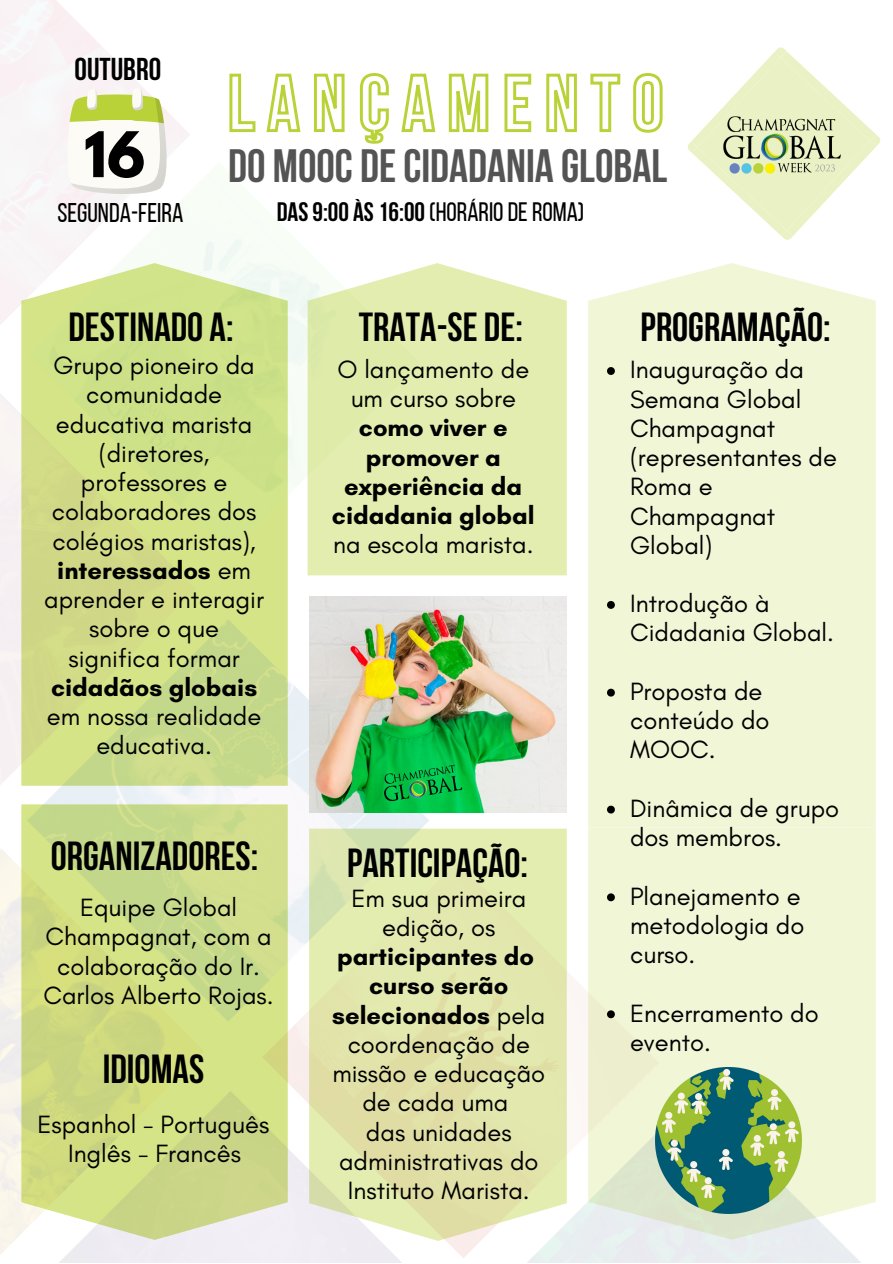
<style>
.page{position:relative;width:893px;height:1264px;background:#fff}
.page>*{position:absolute;margin:0;border:0;box-sizing:border-box;transform-origin:0 0}
.t1{font:700 55.65px "League Spartan";color:#000}
.t2{font:700 46.5px "Bebas Neue";color:#545454}
.t3{font:700 40.5px "Bebas Neue";color:#000}
.t4{font:700 31.5px "Bebas Neue";color:#000}
.t5{font:27px "Bebas Neue";color:#000}
.t6{font:26.55px "Bebas Neue";color:#000}
.t7{font:25.5px/29.2px "Glacial Indifference";color:#000;text-align:center}
.t8{font:700 25.5px/29.2px "Glacial Indifference";color:#000;text-align:center}
.s1{font-weight:700}
.s2{font-weight:400}
</style>
<div class="page">
<svg style="left:688px;top:47px;width:193px;height:193px"></svg>
<img style="left:718px;top:114px;width:130px;height:62px">
<div style="left:21px;top:327px;width:267px;height:292px;background:#d5e487"></div>
<img style="left:27px;top:239px;width:280px;height:316px">
<img style="left:0;top:0;width:191px;height:327px">
<img style="left:0;top:388px;width:196px;height:398px">
<div style="left:429px;top:828px;width:137px;height:33px;background:#e3edaf"></div>
<div style="left:21px;top:804px;width:241px;height:286px;background:#d5e487"></div>
<img style="left:27px;top:619px;width:402px;height:402px">
<img style="left:60px;top:1090px;width:341px;height:172px">
<img style="left:0;top:848px;width:204px;height:408px">
<img style="left:262px;top:861px;width:326px;height:397px">
<div style="left:588px;top:827px;width:287px;height:268px;background:#f1f6d7"></div>
<img style="left:515px;top:1095px;width:361px;height:167px">
<svg style="left:66px;top:88px;width:103px;height:110px"></svg>
<img style="left:309px;top:596px;width:257px;height:216px">
<svg style="left:307px;top:263px;width:259px;height:312px;background:#e3edb3"></svg>
<div style="left:588px;top:263px;width:287px;height:564px;background:#f1f6d7"></div>
<img style="left:655px;top:1067px;width:146px;height:146px">
<div style="left:74px;top:120px;width:85px;height:61px;background:#fcfbf5;border-radius:31px"></div>
<svg style="left:229px;top:73px;width:434px;height:71px"></svg>
<svg style="left:607px;top:367px;width:8px;height:8px"></svg>
<svg style="left:607px;top:601px;width:8px;height:8px"></svg>
<svg style="left:607px;top:688px;width:8px;height:8px"></svg>
<svg style="left:607px;top:805px;width:8px;height:8px"></svg>
<svg style="left:607px;top:893px;width:8px;height:8px"></svg>
<svg style="left:607px;top:1010px;width:8px;height:8px"></svg>
<p class="t4" style="left:74px;top:57px;width:88px">OUTUBRO</p>
<p class="t1" style="left:84px;top:127px;width:63px">16</p>
<p class="t2" style="left:228px;top:147px;width:440px">DO MOOC DECIDADANIA GLOBAL</p>
<p class="t5" style="left:57px;top:201px;width:127px">SEGUNDA-FEIRA</p>
<p class="t6" style="left:277px;top:201px;width:309px"><span class="s1">DAS9:00 ÀS16:00</span>(HORÁRIODEROMA)</p>
<p class="t3" style="left:68px;top:310px;width:167px">DESTINADO A:</p>
<p class="t3" style="left:358px;top:311px;width:166px">TRATA-SE DE:</p>
<p class="t3" style="left:640px;top:311px;width:192px">PROGRAMAÇÃO:</p>
<p class="t7" style="left:44px;top:350px;width:221px">Grupo pioneiro da comunidade educativa marista (diretores, professores e colaboradores dos colégios maristas), <span class="s1">interessados</span> em aprender e interagir sobre o que significa formar <span class="s1">cidadãos globais </span>em nossa realidade educativa.</p>
<p class="t8" style="left:332px;top:354px;width:204px"><span class="s2">O lançamento de um curso sobre </span>como viver e promover a experiência da cidadania global <span class="s2">na escola marista.</span></p>
<p class="t7" style="left:630px;top:355px;width:208px;text-align:left">Inauguração da<br>Semana Global<br>Champagnat (representantes de<br>Roma e<br>Champagnat<br>Global)</p>
<p class="t7" style="left:630px;top:588px;width:205px;text-align:left">Introdução à<br>Cidadania Global.</p>
<p class="t7" style="left:630px;top:676px;width:141px;text-align:left">Proposta de conteúdo do<br>MOOC.</p>
<p class="t7" style="left:630px;top:793px;width:211px;text-align:left">Dinâmica de grupo dos membros.</p>
<p class="t7" style="left:630px;top:881px;width:176px;text-align:left">Planejamento e metodologia do curso.</p>
<p class="t7" style="left:630px;top:998px;width:190px;text-align:left">Encerramento do evento.</p>
<p class="t3" style="left:51px;top:839px;width:209px">ORGANIZADORES:</p>
<p class="t3" style="left:347px;top:846px;width:182px">PARTICIPAÇÃO:</p>
<p class="t7" style="left:337px;top:883px;width:198px">Em sua primeira edição, os <span class="s1">participantes do</span></p>
<p class="t7" style="left:332px;top:970px;width:214px"><span class="s1">curso serão selecionados</span> pela coordenação de missão e educação de cada uma</p>
<p class="t7" style="left:339px;top:1117px;width:201px">das unidades administrativas do<br>Instituto Marista.</p>
<p class="t7" style="left:44px;top:892px;width:232px">Equipe Global<br>Champagnat, com a colaboração do Ir.<br>Carlos Alberto Rojas.</p>
<p class="t3" style="left:103px;top:1052px;width:103px">IDIOMAS</p>
<p class="t7" style="left:37px;top:1109px;width:233px">Espanhol - Português<br>Inglês - Francês</p>
</div>
